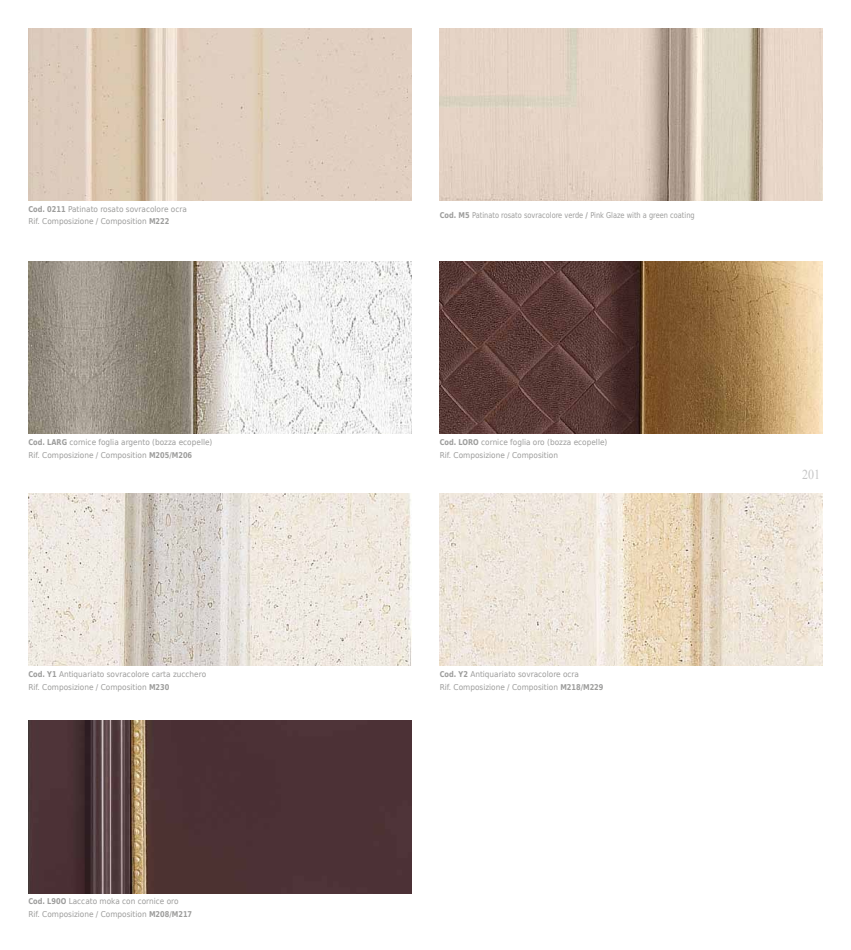
<style>
.page{position:relative;width:851px;height:950px;background:#fff}
.page>*{position:absolute;margin:0;border:0;box-sizing:border-box;transform-origin:0 0}
.t1{font:13.7px "Times New Roman";color:#c6c6c6;scale:.88 1}
.t2{font:8px/12.9px "DejaVu Sans";color:#9d9d9c;scale:.92 1}
.t3{font:8px "DejaVu Sans Condensed";color:#9d9d9c;scale:.92 1}
.s1{font-family:"DejaVu Sans Condensed";font-weight:700}
.s2{font-weight:700}
</style>
<div class="page">
<img style="left:28px;top:28px;width:383px;height:173px">
<img style="left:439px;top:261px;width:383px;height:173px">
<img style="left:28px;top:493px;width:383px;height:173px">
<img style="left:439px;top:493px;width:383px;height:173px">
<img style="left:28px;top:721px;width:383px;height:172px">
<img style="left:439px;top:28px;width:383px;height:173px">
<img style="left:28px;top:261px;width:383px;height:173px">
<p class="t2" style="left:28px;top:202px;width:174px"><span class="s1">Cod. 0211</span> Patinato rosato sovracolore ocra<br>Rif. Composizione / Composition <span class="s1">M222</span></p>
<p class="t2" style="left:28px;top:435px;width:201px"><span class="s1">Cod. LARG</span> cornice foglia argento (bozza ecopelle)<br>Rif. Composizione / Composition <span class="s1">M205/M206</span></p>
<p class="t2" style="left:28px;top:667px;width:195px"><span class="s1">Cod. Y1</span> Antiquariato sovracolore carta zucchero<br>Rif. Composizione / Composition <span class="s1">M230</span></p>
<p class="t2" style="left:28px;top:894px;width:179px"><span class="s1">Cod. L90O</span> Laccato moka con cornice oro<br>Rif. Composizione / Composition <span class="s1">M208/M217</span></p>
<p class="t3" style="left:439px;top:209px;width:279px"><span class="s2">Cod. M5</span> Patinato rosato sovracolore verde <span class="s2">/</span> Pink Glaze with a green coating</p>
<p class="t2" style="left:439px;top:435px;width:184px"><span class="s1">Cod. LORO</span> cornice foglia oro (bozza ecopelle)<br>Rif. Composizione / Composition</p>
<p class="t2" style="left:439px;top:667px;width:179px"><span class="s1">Cod. Y2</span> Antiquariato sovracolore ocra<br>Rif. Composizione / Composition <span class="s1">M218/M229</span></p>
<h1 class="t1" style="left:802px;top:465px;width:22px">201</h1>
</div>
